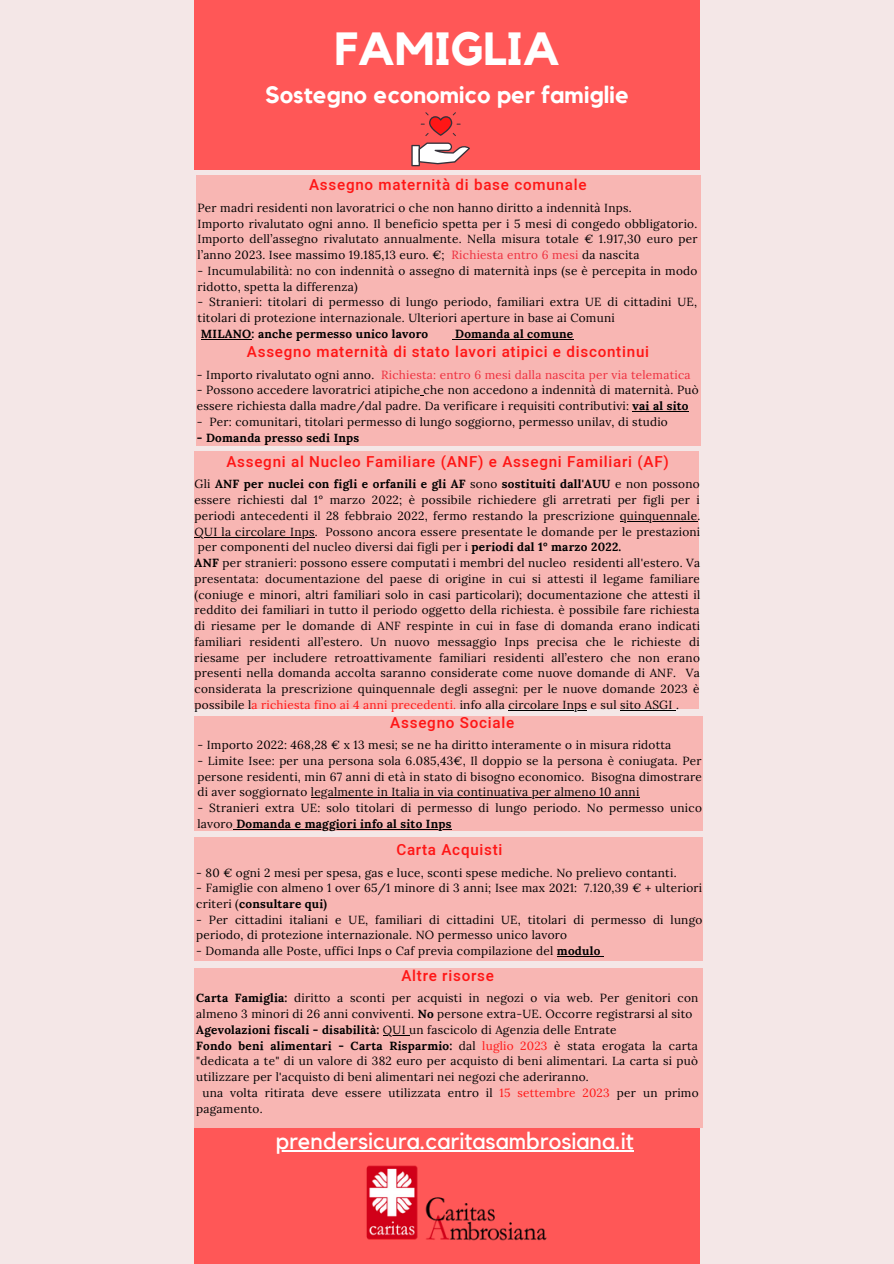
<style>
.page{position:relative;width:894px;height:1264px;background:#fff}
.page>*{position:absolute;margin:0;border:0;box-sizing:border-box;transform-origin:0 0}
.t1{font:700 46.35px "Kollektif";color:#fff}
.t2{font:23.55px "Kollektif";color:#fff}
.t3{font:700 23.55px "Kollektif";color:#fff}
.t4{font:500 15.15px "Heebo";letter-spacing:.05em;color:#ff1616}
.t5{font:11.85px/15.8px "Lora";letter-spacing:.02em;color:#000}
.t6{font:11.85px "Lora";letter-spacing:.02em;color:#ee2d3c}
.t7{font:700 11.85px "Lora";letter-spacing:.02em;color:#000}
.s1{color:#ee2d3c}
.s2{color:#000}
.s3{font-weight:700}
.s4{color:#ff1616}
</style>
<div class="page">
<div style="left:0;top:0;width:893px;height:1263px;background:#f4e7e7"></div>
<div style="left:194px;top:1128px;width:506px;height:135px;background:#ff5757"></div>
<div style="left:196px;top:175px;width:504px;height:270px;background:#f8b6b3"></div>
<div style="left:194px;top:0;width:506px;height:170px;background:#ff5757"></div>
<hr style="left:201px;top:339px;width:50px;height:1px;background:#000">
<hr style="left:455px;top:339px;width:118px;height:1px;background:#000">
<hr style="left:632px;top:411px;width:56px;height:1px;background:#000">
<img style="left:366px;top:1165px;width:181px;height:75px">
<div style="left:194px;top:716px;width:508px;height:115px;background:#f8b6b3"></div>
<hr style="left:311px;top:797px;width:328px;height:1px;background:#000">
<svg style="left:233px;top:829px;width:12px;height:1px"></svg>
<hr style="left:245px;top:829px;width:206px;height:1px;background:#000">
<div style="left:194px;top:451px;width:504px;height:258px;background:#f8b6b3"></div>
<hr style="left:619px;top:521px;width:78px;height:1px;background:#000">
<hr style="left:194px;top:536px;width:120px;height:1px;background:#000">
<hr style="left:508px;top:709px;width:79px;height:1px;background:#000">
<hr style="left:620px;top:709px;width:55px;height:1px;background:#000">
<div style="left:194px;top:837px;width:508px;height:124px;background:#f8b6b3"></div>
<hr style="left:556px;top:956px;width:47px;height:1px;background:#000">
<svg style="left:411px;top:142px;width:59px;height:24px"></svg>
<svg style="left:420px;top:112px;width:40px;height:24px"></svg>
<div style="left:194px;top:967px;width:508px;height:160px;background:#f8b6b3"></div>
<hr style="left:275px;top:1150px;width:358px;height:1px;background:#fff">
<p class="t1" style="left:334px;top:27px;width:227px">FAMIGLIA</p>
<p class="t3" style="left:265px;top:83px;width:365px">Sostegno economico per famiglie</p>
<p class="t4" style="left:309px;top:174px;width:279px">Assegno maternità di base comunale</p>
<p class="t5" style="left:197px;top:200px;width:435px">Per madri residenti non lavoratrici o che non hanno diritto a indennità Inps.</p>
<p class="t5" style="left:197px;top:215px;width:501px;text-align:justify">Importo rivalutato ogni anno. Il beneficio spetta per i 5 mesi di congedo obbligatorio.<br>Importo dell’assegno rivalutato annualmente. Nella misura totale € 1.917,30 euro per l’anno 2023. Isee massimo 19.185,13 euro. €; <span class="s1">Richiesta entro 6 mesi</span> da nascita</p>
<p class="t5" style="left:197px;top:263px;width:501px">- Incumulabilità: no con indennità o assegno di maternità inps (se è percepita in modo ridotto, spetta la differenza)</p>
<p class="t5" style="left:197px;top:294px;width:501px">- Stranieri: titolari di permesso di lungo periodo, familiari extra UE di cittadini UE, titolari di protezione internazionale. Ulteriori aperture in base ai Comuni</p>
<p class="t7" style="left:201px;top:326px;width:229px">MILANO: anche permesso unico lavoro</p>
<p class="t7" style="left:455px;top:326px;width:119px">Domanda al comune</p>
<p class="t4" style="left:247px;top:341px;width:403px">Assegno maternità di stato lavori atipici e discontinui</p>
<p class="t6" style="left:197px;top:367px;width:495px"><span class="s2">- Importo rivalutato ogni anno.</span> Richiesta: entro 6 mesi dalla nascita per via telematica</p>
<p class="t5" style="left:197px;top:382px;width:503px">- Possono accedere lavoratrici atipiche che non accedono a indennità di maternità. Può essere richiesta dalla madre/dal padre. Da verificare i requisiti contributivi: <span class="s3">vai al sito</span></p>
<p class="t5" style="left:197px;top:414px;width:472px">- Per: comunitari, titolari permesso di lungo soggiorno, permesso unilav, di studio</p>
<p class="t7" style="left:197px;top:430px;width:164px">- Domanda presso sedi Inps</p>
<p class="t4" style="left:226px;top:450px;width:444px">Assegni al Nucleo Familiare (ANF) e Assegni Familiari (AF)</p>
<p class="t5" style="left:194px;top:476px;width:507px;text-align:justify">Gli <span class="s3">ANF per nuclei con figli e orfanili e gli AF</span> sono <span class="s3">sostituiti dall'AUU</span> e non possono essere richiesti dal 1° marzo 2022; è possibile richiedere gli arretrati per figli per i periodi antecedenti il 28 febbraio 2022, fermo restando la prescrizione quinquennale.<br>QUI la circolare Inps. Possono ancora essere presentate le domande per le prestazioni per componenti del nucleo diversi dai figli per i <span class="s3">periodi dal 1° marzo 2022.</span></p>
<p class="t5" style="left:194px;top:555px;width:507px;text-align:justify"><span class="s3">ANF</span> per stranieri: possono essere computati i membri del nucleo residenti all'estero. Va presentata: documentazione del paese di origine in cui si attesti il legame familiare (coniuge e minori, altri familiari solo in casi particolari); documentazione che attesti il reddito dei familiari in tutto il periodo oggetto della richiesta. è possibile fare richiesta di riesame per le domande di ANF respinte in cui in fase di domanda erano indicati familiari residenti all’estero. Un nuovo messaggio Inps precisa che le richieste di riesame per includere retroattivamente familiari residenti all’estero che non erano presenti nella domanda accolta saranno considerate come nuove domande di ANF. Va considerata la prescrizione quinquennale degli assegni: per le nuove domande 2023 è possibile l<span class="s4">a richiesta fino ai 4 anni precedenti.</span> info alla circolare Inps e sul sito ASGI .</p>
<p class="t4" style="left:390px;top:712px;width:125px">Assegno Sociale</p>
<p class="t5" style="left:197px;top:737px;width:475px">- Importo 2022: 468,28 € x 13 mesi; se ne ha diritto interamente o in misura ridotta</p>
<p class="t5" style="left:197px;top:752px;width:506px;text-align:justify">- Limite Isee: per una persona sola 6.085,43€, Il doppio se la persona è coniugata. Per persone residenti, min 67 anni di età in stato di bisogno economico. Bisogna dimostrare di aver soggiornato legalmente in Italia in via continuativa per almeno 10 anni</p>
<p class="t5" style="left:197px;top:800px;width:506px">- Stranieri extra UE: solo titolari di permesso di lungo periodo. No permesso unico lavoro <span class="s3">Domanda e maggiori info al sito Inps</span></p>
<p class="t4" style="left:396px;top:838px;width:108px">Carta Acquisti</p>
<p class="t5" style="left:196px;top:864px;width:481px">- 80 € ogni 2 mesi per spesa, gas e luce, sconti spese mediche. No prelievo contanti.</p>
<p class="t5" style="left:196px;top:880px;width:507px">- Famiglie con almeno 1 over 65/1 minore di 3 anni; Isee max 2021: 7.120,39 € + ulteriori criteri (<span class="s3">consultare qui)</span></p>
<p class="t5" style="left:196px;top:911px;width:507px">- Per cittadini italiani e UE, familiari di cittadini UE, titolari di permesso di lungo periodo, di protezione internazionale. NO permesso unico lavoro</p>
<p class="t5" style="left:196px;top:943px;width:405px">- Domanda alle Poste, uffici Inps o Caf previa compilazione del <span class="s3">modulo</span></p>
<p class="t4" style="left:401px;top:964px;width:94px">Altre risorse</p>
<p class="t5" style="left:196px;top:990px;width:503px"><span class="s3">Carta Famiglia:</span> diritto a sconti per acquisti in negozi o via web. Per genitori con almeno 3 minori di 26 anni conviventi. <span class="s3">No</span> persone extra-UE. Occorre registrarsi al sito</p>
<p class="t5" style="left:196px;top:1021px;width:422px"><span class="s3">Agevolazioni fiscali - disabilità:</span> QUI un fascicolo di Agenzia delle Entrate</p>
<p class="t5" style="left:196px;top:1037px;width:503px;text-align:justify"><span class="s3">Fondo beni alimentari - Carta Risparmio:</span> dal <span class="s4">luglio 2023</span> è stata erogata la carta "dedicata a te" di un valore di 382 euro per acquisto di beni alimentari. La carta si può utilizzare per l'acquisto di beni alimentari nei negozi che aderiranno.</p>
<p class="t5" style="left:196px;top:1084px;width:504px;text-indent:6px">una volta ritirata deve essere utilizzata entro il <span class="s4">15 settembre 2023</span> per un primo pagamento.</p>
<p class="t2" style="left:275px;top:1129px;width:359px">prendersicura.caritasambrosiana.it</p>
</div>
